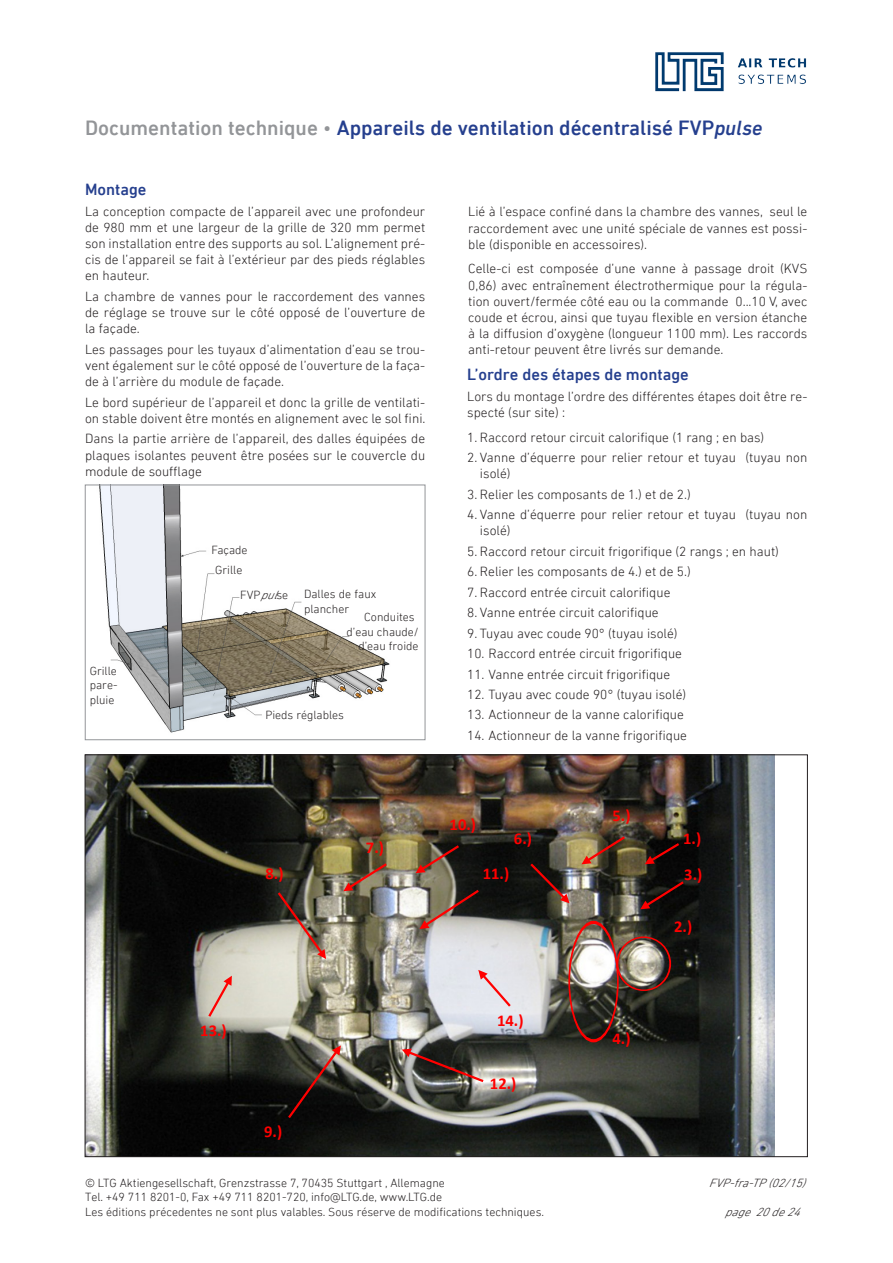
<style>
.page{position:relative;width:893px;height:1263px;background:#fff}
.page>*{position:absolute;margin:0;border:0;box-sizing:border-box;transform-origin:0 0}
.t1{font:500 21px "DIN Next LT Pro";color:#253f8e}
.t2{font:700 16.5px "Calibri";letter-spacing:.005em;color:#f00}
.Überschrift_11_deu{font:500 16.5px "DIN Next LT Pro";color:#253f8e}
.Grundschrift_deu{font:300 13.5px/16.2px "DIN Next LT Pro";color:#231f20;text-align:justify}
.Grundschrift_deu-2{font:300 12px/14.4px "DIN Next LT Pro";color:#231f20}
.t3{font:italic 300 12px "DIN Next LT Pro";color:#231f20}
.s1{color:#939598}
.s2{font-weight:300;color:#939598}
.s3{font-style:italic}
</style>
<div class="page">
<img style="left:655px;top:52px;width:151px;height:39px">
<img style="left:99px;top:487px;width:291px;height:246px">
<div style="left:85px;top:485px;width:340px;height:255px;border:1px solid #939598"></div>
<img style="left:87px;top:757px;width:688px;height:398px">
<svg style="left:286px;top:1045px;width:55px;height:75px;background:#382b26"></svg>
<svg style="left:206px;top:976px;width:26px;height:43px"></svg>
<svg style="left:276px;top:890px;width:50px;height:69px;background:#8b7a6c"></svg>
<svg style="left:416px;top:843px;width:45px;height:30px"></svg>
<svg style="left:343px;top:861px;width:46px;height:30px"></svg>
<svg style="left:478px;top:970px;width:35px;height:39px"></svg>
<svg style="left:419px;top:888px;width:62px;height:41px;background:#857168"></svg>
<svg style="left:402px;top:1049px;width:84px;height:35px;background:#604f49"></svg>
<div style="left:617px;top:936px;width:54px;height:55px;border:2px solid #f00;border-radius:50%"></div>
<div style="left:568px;top:921px;width:51px;height:121px;border:2px solid #f00;border-radius:50%"></div>
<svg style="left:640px;top:879px;width:46px;height:30px"></svg>
<svg style="left:581px;top:834px;width:46px;height:30px"></svg>
<svg style="left:645px;top:841px;width:37px;height:23px"></svg>
<svg style="left:528px;top:861px;width:41px;height:42px;background:#3e2a24"></svg>
<h1 class="t1" style="left:85px;top:115px;width:679px"><span class="s1">Documentation technique</span> <span class="s2">•</span> Appareils de ventilation décentralisé FVP<span class="s3">pulse</span></h1>
<p class="Überschrift_11_deu" style="left:85px;top:180px;width:63px">Montage</p>
<p class="Grundschrift_deu" style="left:85px;top:203px;width:342px">La conception compacte de l’appareil avec une profondeur de 980 mm et une largeur de la grille de 320 mm permet son installation entre des supports au sol. L’alignement pré&shy;cis de l’appareil se fait à l’extérieur par des pieds réglables en hauteur.</p>
<p class="Grundschrift_deu" style="left:85px;top:288px;width:342px">La chambre de vannes pour le raccordement des vannes de réglage se trouve sur le côté opposé de l’ouverture de la façade.</p>
<p class="Grundschrift_deu" style="left:85px;top:341px;width:342px">Les passages pour les tuyaux d’alimentation d’eau se trou&shy;vent également sur le côté opposé de l’ouverture de la faça&shy;de à l’arrière du module de façade.</p>
<p class="Grundschrift_deu" style="left:85px;top:394px;width:342px">Le bord supérieur de l’appareil et donc la grille de ventilati&shy;on stable doivent être montés en alignement avec le sol fini.</p>
<p class="Grundschrift_deu" style="left:85px;top:430px;width:342px">Dans la partie arrière de l’appareil, des dalles équipées de plaques isolantes peuvent être posées sur le couvercle du module de soufflage</p>
<p class="Grundschrift_deu-2" style="left:90px;top:663px;width:29px;text-align:justify">Grille pare&shy;pluie</p>
<p class="Grundschrift_deu-2" style="left:211px;top:542px;width:38px">Façade</p>
<p class="Grundschrift_deu-2" style="left:215px;top:562px;width:29px">Grille</p>
<p class="Grundschrift_deu-2" style="left:240px;top:588px;width:50px">FVP<span class="s3">pul</span>se</p>
<p class="Grundschrift_deu-2" style="left:304px;top:587px;width:74px">Dalles de faux plancher</p>
<p class="Grundschrift_deu-2" style="left:364px;top:610px;width:52px">Conduites</p>
<p class="Grundschrift_deu-2" style="left:347px;top:624px;width:74px">d’eau chaude/</p>
<p class="Grundschrift_deu-2" style="left:358px;top:639px;width:62px">d’eau froide</p>
<p class="Grundschrift_deu-2" style="left:265px;top:708px;width:80px">Pieds réglables</p>
<p class="Grundschrift_deu" style="left:468px;top:204px;width:341px">Lié à l’espace confiné dans la chambre des vannes, seul le raccordement avec une unité spéciale de vannes est possi&shy;ble (disponible en accessoires).</p>
<p class="Grundschrift_deu" style="left:468px;top:261px;width:341px">Celle-ci est composée d’une vanne à passage droit (KVS 0,86) avec entraînement électrothermique pour la régula&shy;tion ouvert/fermée côté eau ou la commande 0...10 V, avec coude et écrou, ainsi que tuyau flexible en version étanche à la diffusion d’oxygène (longueur 1100 mm). Les raccords anti-retour peuvent être livrés sur demande.</p>
<p class="Überschrift_11_deu" style="left:467px;top:365px;width:223px">L’ordre des étapes de montage</p>
<p class="Grundschrift_deu" style="left:467px;top:388px;width:342px">Lors du montage l’ordre des différentes étapes doit être re&shy;specté (sur site) :</p>
<p class="Grundschrift_deu" style="left:467px;top:429px;width:299px">1. Raccord retour circuit calorifique (1 rang ; en bas)</p>
<p class="Grundschrift_deu" style="left:480px;top:449px;width:329px;text-indent:-13px">2. Vanne d’équerre pour relier retour et tuyau (tuyau non isolé)</p>
<p class="Grundschrift_deu" style="left:467px;top:486px;width:225px">3. Relier les composants de 1.) et de 2.)</p>
<p class="Grundschrift_deu" style="left:480px;top:506px;width:329px;text-indent:-13px">4. Vanne d’équerre pour relier retour et tuyau (tuyau non isolé)</p>
<p class="Grundschrift_deu" style="left:467px;top:543px;width:313px">5. Raccord retour circuit frigorifique (2 rangs ; en haut)</p>
<p class="Grundschrift_deu" style="left:467px;top:563px;width:225px">6. Relier les composants de 4.) et de 5.)</p>
<p class="Grundschrift_deu" style="left:467px;top:584px;width:205px">7. Raccord entrée circuit calorifique</p>
<p class="Grundschrift_deu" style="left:467px;top:604px;width:193px">8. Vanne entrée circuit calorifique</p>
<p class="Grundschrift_deu" style="left:467px;top:625px;width:212px">9. Tuyau avec coude 90° (tuyau isolé)</p>
<p class="Grundschrift_deu" style="left:467px;top:645px;width:216px">10. Raccord entrée circuit frigorifique</p>
<p class="Grundschrift_deu" style="left:467px;top:666px;width:205px">11. Vanne entrée circuit frigorifique</p>
<p class="Grundschrift_deu" style="left:467px;top:686px;width:220px">12. Tuyau avec coude 90° (tuyau isolé)</p>
<p class="Grundschrift_deu" style="left:467px;top:707px;width:218px">13. Actionneur de la vanne calorifique</p>
<p class="Grundschrift_deu" style="left:467px;top:727px;width:221px">14. Actionneur de la vanne frigorifique</p>
<p class="t2" style="left:265px;top:863px;width:20px">8.)</p>
<p class="t2" style="left:366px;top:837px;width:20px">7.)</p>
<p class="t2" style="left:450px;top:814px;width:28px">10.)</p>
<p class="t2" style="left:514px;top:828px;width:20px">6.)</p>
<p class="t2" style="left:483px;top:863px;width:28px">11.)</p>
<p class="t2" style="left:612px;top:805px;width:20px">5.)</p>
<p class="t2" style="left:683px;top:828px;width:20px">1.)</p>
<p class="t2" style="left:684px;top:864px;width:20px">3.)</p>
<p class="t2" style="left:674px;top:916px;width:20px">2.)</p>
<p class="t2" style="left:200px;top:1020px;width:28px">13.)</p>
<p class="t2" style="left:264px;top:1121px;width:20px">9.)</p>
<p class="t2" style="left:497px;top:1010px;width:28px">14.)</p>
<p class="t2" style="left:490px;top:1073px;width:28px">12.)</p>
<p class="t2" style="left:612px;top:1028px;width:20px">4.)</p>
<p class="Grundschrift_deu-2" style="left:85px;top:1175px;width:361px">© LTG Aktiengesellschaft, Grenzstrasse 7, 70435 Stuttgart , Allemagne</p>
<p class="t3" style="left:709px;top:1176px;width:103px">FVP-fra-TP(02/15)</p>
<p class="Grundschrift_deu-2" style="left:85px;top:1190px;width:460px">Tel. +49 711 8201-0, Fax +49 711 8201-720, info@LTG.de, www.LTG.de<br>Les éditions précedentes ne sont plus valables. Sous réserve de modifications techniques.</p>
<p class="t3" style="left:725px;top:1205px;width:82px">page20de24</p>
</div>
